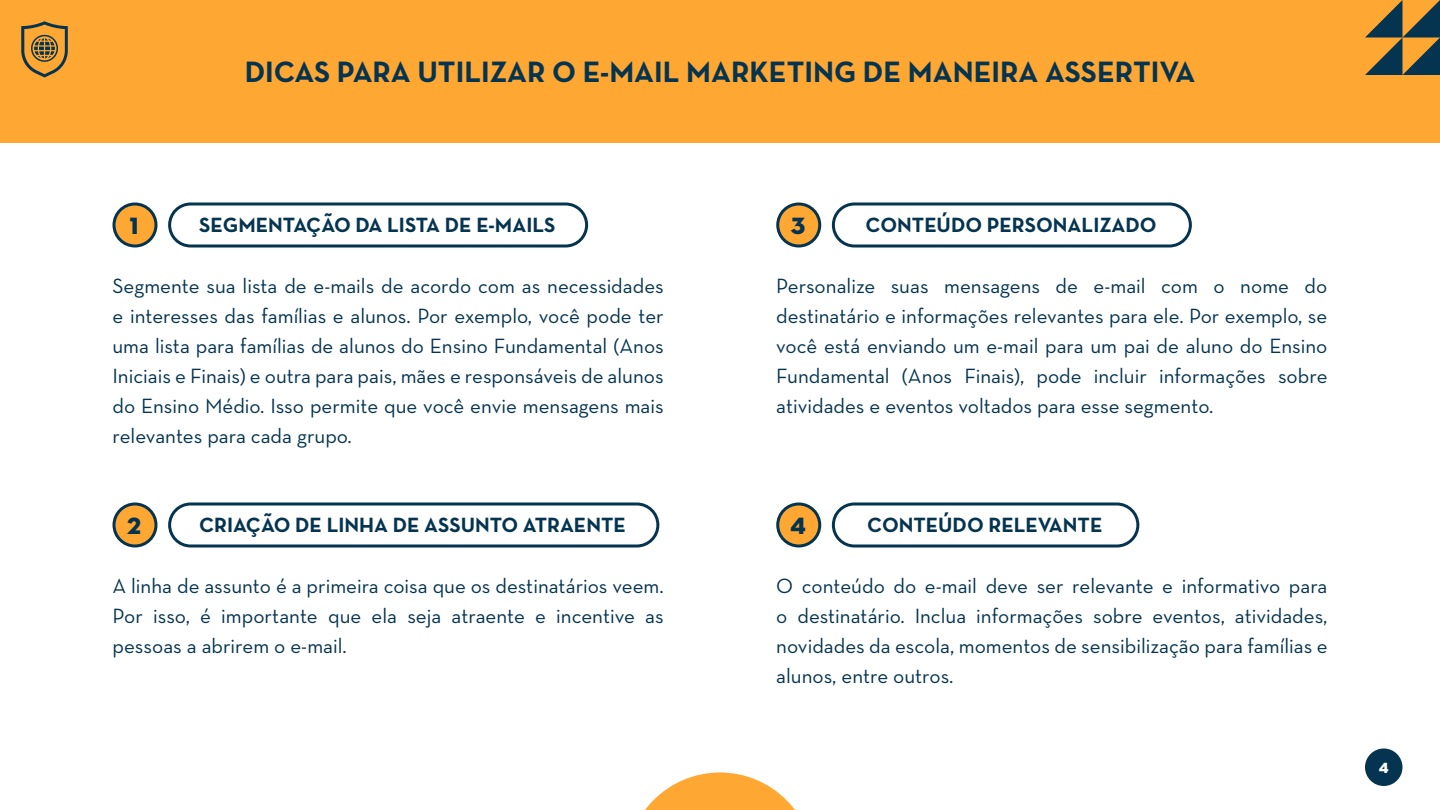
<style>
.page{position:relative;width:1440px;height:810px;background:#fff}
.page>*{position:absolute;margin:0;border:0;box-sizing:border-box;transform-origin:0 0}
.t1{font:700 30px "Neutra Text";color:#053450}
.t2{font:24px "Neutra Disp Titling";color:#053450}
.t3{font:21px/30px "Neutra Text";color:#053450;text-align:justify}
.t4{font:700 21px "Neutra Text";color:#053450}
.t5{font:15px "Neutra Disp Titling";color:#fff}
</style>
<div class="page">
<div style="left:0;top:0;width:1440px;height:142px;background:#ffa733"></div>
<svg style="left:21px;top:21px;width:47px;height:57px"></svg>
<svg style="left:1365px;top:0;width:75px;height:75px"></svg>
<div style="left:168px;top:202px;width:420px;height:46px;border:3px solid #053450;border-radius:21px"></div>
<div style="left:168px;top:502px;width:491px;height:46px;border:3px solid #053450;border-radius:21px"></div>
<div style="left:832px;top:202px;width:360px;height:46px;border:3px solid #053450;border-radius:21px"></div>
<div style="left:832px;top:502px;width:307px;height:46px;border:3px solid #053450;border-radius:21px"></div>
<div style="left:114px;top:204px;width:42px;height:42px;background:#ffa733;border-radius:50%"></div>
<div style="left:112px;top:202px;width:46px;height:46px;border:3px solid #053450;border-radius:50%"></div>
<div style="left:114px;top:504px;width:42px;height:42px;background:#ffa733;border-radius:50%"></div>
<div style="left:112px;top:502px;width:46px;height:46px;border:3px solid #053450;border-radius:50%"></div>
<div style="left:778px;top:204px;width:42px;height:42px;background:#ffa733;border-radius:50%"></div>
<div style="left:776px;top:202px;width:45px;height:46px;border:3px solid #053450;border-radius:50%"></div>
<div style="left:778px;top:504px;width:42px;height:42px;background:#ffa733;border-radius:50%"></div>
<div style="left:776px;top:502px;width:45px;height:46px;border:3px solid #053450;border-radius:50%"></div>
<svg style="left:645px;top:773px;width:150px;height:37px"></svg>
<div style="left:1365px;top:749px;width:37px;height:37px;background:#053450;border-radius:50%"></div>
<p class="t2" style="left:130px;top:211px;width:10px">1</p>
<h1 class="t1" style="left:245px;top:53px;width:952px">DICAS PARA UTILIZAR O E-MAIL MARKETING DE MANEIRA ASSERTIVA</h1>
<p class="t4" style="left:199px;top:212px;width:358px">SEGMENTAÇÃO DA LISTA DE E-MAILS</p>
<p class="t2" style="left:791px;top:211px;width:16px">3</p>
<p class="t4" style="left:866px;top:212px;width:293px">CONTEÚDO PERSONALIZADO</p>
<p class="t3" style="left:112px;top:270px;width:553px">Segmente sua lista de e-mails de acordo com as necessidades e interesses das famílias e alunos. Por exemplo, você pode ter uma lista para famílias de alunos do Ensino Fundamental (Anos Iniciais e Finais) e outra para pais, mães e responsáveis de alunos do Ensino Médio. Isso permite que você envie mensagens mais relevantes para cada grupo.</p>
<p class="t2" style="left:127px;top:511px;width:15px">2</p>
<p class="t4" style="left:199px;top:512px;width:428px">CRIAÇÃO DE LINHA DE ASSUNTO ATRAENTE</p>
<p class="t3" style="left:112px;top:570px;width:553px">A linha de assunto é a primeira coisa que os destinatários veem.<br>Por isso, é importante que ela seja atraente e incentive as pessoas a abrirem o e-mail.</p>
<p class="t3" style="left:776px;top:270px;width:553px">Personalize suas mensagens de e-mail com o nome do destinatário e informações relevantes para ele. Por exemplo, se você está enviando um e-mail para um pai de aluno do Ensino Fundamental (Anos Finais), pode incluir informações sobre atividades e eventos voltados para esse segmento.</p>
<p class="t2" style="left:790px;top:511px;width:17px">4</p>
<p class="t4" style="left:867px;top:512px;width:237px">CONTEÚDO RELEVANTE</p>
<p class="t3" style="left:776px;top:570px;width:553px">O conteúdo do e-mail deve ser relevante e informativo para o destinatário. Inclua informações sobre eventos, atividades, novidades da escola, momentos de sensibilização para famílias e alunos, entre outros.</p>
<p class="t5" style="left:1379px;top:758px;width:11px">4</p>
</div>
